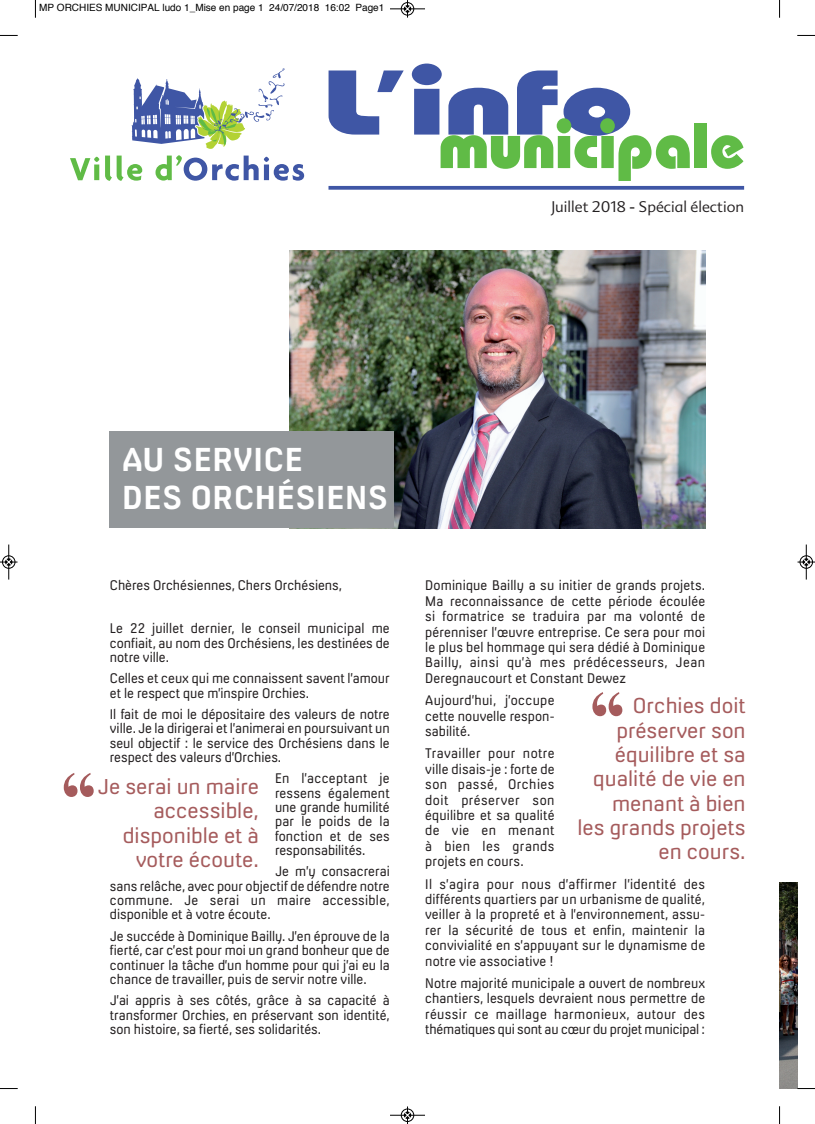
<style>
.page{position:relative;width:815px;height:1124px;background:#fff}
.page>*{position:absolute;margin:0;border:0;box-sizing:border-box;transform-origin:0 0}
.t1{font:800 91.5px "Bauhaus";color:#3f56a5;scale:1.39 1}
.t2{font:800 64.12px "Bauhaus";color:#60bb46;scale:.96 1}
.t3{font:800 62.5px "Times";color:#a55b5c}
.t4{font:700 31.25px/37.5px "Milibus Rg";color:#fff}
.t5{font:20.25px/24.4px "Milibus Lt";color:#a55b5c;text-align:right}
.t6{font:300 15px "Advert";color:#231f20}
.t7{font:13.12px/15.4px "Milibus Lt";color:#231f20;text-align:justify;scale:.94 1}
.t8{font:10px "Helvetica";color:#000}
</style>
<div class="page">
<svg style="left:70px;top:157px;width:29px;height:23px"></svg>
<svg style="left:105px;top:155px;width:37px;height:26px"></svg>
<svg style="left:156px;top:155px;width:148px;height:26px"></svg>
<svg style="left:132px;top:68px;width:153px;height:81px"></svg>
<svg style="left:328px;top:186px;width:416px;height:4px;background:#4d62ab"></svg>
<img style="left:289px;top:250px;width:417px;height:278px">
<div style="left:110px;top:431px;width:284px;height:97px;background:#93979a"></div>
<img style="left:780px;top:882px;width:17px;height:206px">
<svg style="left:35px;top:0;width:1px;height:18px"></svg>
<svg style="left:0;top:35px;width:18px;height:1px"></svg>
<svg style="left:779px;top:0;width:1px;height:18px"></svg>
<svg style="left:797px;top:35px;width:18px;height:1px"></svg>
<svg style="left:35px;top:1106px;width:1px;height:17px"></svg>
<svg style="left:0;top:1088px;width:18px;height:1px"></svg>
<svg style="left:779px;top:1106px;width:1px;height:17px"></svg>
<svg style="left:797px;top:1087px;width:18px;height:2px"></svg>
<div style="left:401px;top:2px;width:13px;height:14px;border:1px solid #fff;border-radius:50%"></div>
<hr style="left:390px;top:9px;width:35px;height:1px;background:#000">
<div style="left:401px;top:2px;width:13px;height:13px;border:1px solid #000;border-radius:50%"></div>
<svg style="left:404px;top:0;width:7px;height:18px"></svg>
<hr style="left:390px;top:1114px;width:35px;height:1px;background:#000">
<div style="left:401px;top:1108px;width:13px;height:13px;border:1px solid #000;border-radius:50%"></div>
<svg style="left:404px;top:1106px;width:7px;height:17px"></svg>
<hr style="left:9px;top:544px;width:1px;height:35px;background:#000">
<div style="left:2px;top:555px;width:13px;height:13px;border:1px solid #000;border-radius:50%"></div>
<svg style="left:0;top:558px;width:18px;height:7px"></svg>
<hr style="left:806px;top:544px;width:1px;height:35px;background:#000">
<div style="left:800px;top:555px;width:13px;height:13px;border:1px solid #000;border-radius:50%"></div>
<svg style="left:798px;top:558px;width:17px;height:7px"></svg>
<p class="t8" style="left:39px;top:4px;width:347px">MP ORCHIES MUNICIPAL ludo 1_Mise en page 1 24/07/2018 16:02 Page1</p>
<h1 class="t1" style="left:322px;top:70px;width:226px">L’info</h1>
<h2 class="t2" style="left:438px;top:123px;width:321px">municipale</h2>
<p class="t6" style="left:551px;top:198px;width:194px">Juillet 2018 - Spécial élection</p>
<h3 class="t4" style="left:122px;top:444px;width:268px">AU SERVICE<br>DES ORCHÉSIENS</h3>
<p class="t7" style="left:110px;top:579px;width:249px">Chères Orchésiennes, Chers Orchésiens,</p>
<p class="t7" style="left:110px;top:622px;width:299px;line-height:14.4px">Le 22 juillet dernier, le conseil municipal me confiait, au nom des Orchésiens, les destinées de notre ville.</p>
<p class="t7" style="left:110px;top:672px;width:299px;line-height:14.4px">Celles et ceux qui me connaissent savent l’amour et le respect que m’inspire Orchies.</p>
<p class="t7" style="left:110px;top:708px;width:299px;line-height:14.4px">Il fait de moi le dépositaire des valeurs de notre ville. Je la dirigerai et l’animerai en poursuivant un seul objectif : le service des Orchésiens dans le respect des valeurs d’Orchies.</p>
<p class="t7" style="left:275px;top:772px;width:124px;line-height:14.4px">En l’acceptant je ressens également une grande humilité par le poids de la fonction et de ses responsabilités.</p>
<p class="t7" style="left:110px;top:865px;width:299px;line-height:14.4px;text-indent:165px">Je m’y consacrerai sans relâche, avec pour objectif de défendre notre commune. Je serai un maire accessible, disponible et à votre écoute.</p>
<p class="t7" style="left:110px;top:930px;width:299px;line-height:14.4px">Je succéde à Dominique Bailly. J’en éprouve de la fierté, car c’est pour moi un grand bonheur que de continuer la tâche d’un homme pour qui j’ai eu la chance de travailler, puis de servir notre ville.</p>
<p class="t7" style="left:110px;top:994px;width:299px;line-height:14.4px">J’ai appris à ses côtés, grâce à sa capacité à transformer Orchies, en préservant son identité, son histoire, sa fierté, ses solidarités.</p>
<h3 class="t3" style="left:63px;top:773px;width:33px">“</h3>
<h3 class="t5" style="left:97px;top:776px;width:163px">Je serai un maire accessible, disponible et à votre écoute.</h3>
<p class="t7" style="left:425px;top:579px;width:299px">Dominique Bailly a su initier de grands projets.<br>Ma reconnaissance de cette période écoulée si formatrice se traduira par ma volonté de pérenniser l’œuvre entreprise. Ce sera pour moi le plus bel hommage qui sera dédié à Dominique Bailly, ainsi qu’à mes prédécesseurs, Jean Deregnaucourt et Constant Dewez</p>
<p class="t7" style="left:425px;top:694px;width:139px">Aujourd’hui, j’occupe cette nouvelle respon&shy;sabilité.</p>
<p class="t7" style="left:425px;top:747px;width:139px">Travailler pour notre ville disais-je : forte de son passé, Orchies doit préserver son équilibre et sa qualité de vie en menant à bien les grands projets en cours.</p>
<p class="t7" style="left:425px;top:877px;width:299px">Il s’agira pour nous d’affirmer l’identité des différents quartiers par un urbanisme de qualité, veiller à la propreté et à l’environnement, assu&shy;rer la sécurité de tous et enfin, maintenir la convivialité en s’appuyant sur le dynamisme de notre vie associative !</p>
<p class="t7" style="left:425px;top:976px;width:299px">Notre majorité municipale a ouvert de nombreux chantiers, lesquels devraient nous permettre de réussir ce maillage harmonieux, autour des thématiques qui sont au cœur du projet municipal :</p>
<h3 class="t3" style="left:592px;top:692px;width:33px">“</h3>
<h3 class="t5" style="left:578px;top:695px;width:170px">Orchies doit préserver son équilibre et sa qualité de vie en menant à bien<br>les grands projets en cours.</h3>
</div>
